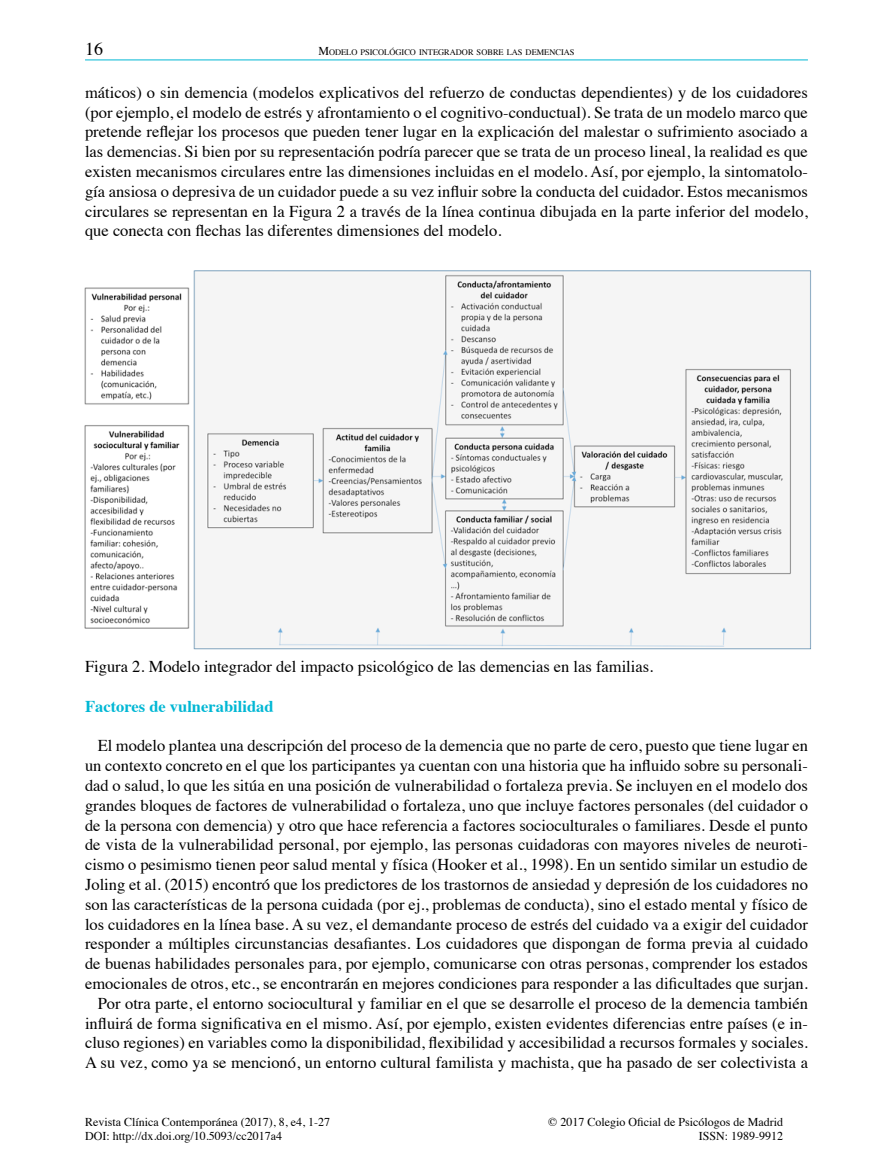
<style>
.page{position:relative;width:893px;height:1174px;background:#fff}
.page>*{position:absolute;margin:0;border:0;box-sizing:border-box;transform-origin:0 0}
.t1{font:18px "Times";color:#000}
.t2{font:16.5px/19.8px "Times";color:#000;text-align:justify}
.t3{font:700 16.5px "Times";color:#00b7d4}
.t4{font:12px/14.4px "Times";color:#000}
.t5{font:8.4px "Times";color:#000}
.s1{font-size:12px}
</style>
<div class="page">
<hr style="left:85px;top:60px;width:723px;height:1px;background:#00b7d4">
<img style="left:84px;top:270px;width:727px;height:380px">
<p class="t1" style="left:85px;top:32px;width:19px">16</p>
<p class="t5" style="left:318px;top:45px;width:258px"><span class="s1">M</span>ODELO PSICOLÓGICO INTEGRADOR SOBRE LAS DEMENCIAS</p>
<p class="t2" style="left:85px;top:81px;width:724px">máticos) o sin demencia (modelos explicativos del refuerzo de conductas dependientes) y de los cuidadores (por ejemplo, el modelo de estrés y afrontamiento o el cognitivo-conductual). Se trata de un modelo marco que pretende reflejar los procesos que pueden tener lugar en la explicación del malestar o sufrimiento asociado a las demencias. Si bien por su representación podría parecer que se trata de un proceso lineal, la realidad es que existen mecanismos circulares entre las dimensiones incluidas en el modelo. Así, por ejemplo, la sintomatolo&shy;gía ansiosa o depresiva de un cuidador puede a su vez influir sobre la conducta del cuidador. Estos mecanismos circulares se representan en la Figura 2 a través de la línea continua dibujada en la parte inferior del modelo, que conecta con flechas las diferentes dimensiones del modelo.</p>
<p class="t2" style="left:85px;top:655px;width:570px">Figura 2. Modelo integrador del impacto psicológico de las demencias en las familias.</p>
<p class="t3" style="left:85px;top:690px;width:190px">Factores de vulnerabilidad</p>
<p class="t2" style="left:85px;top:734px;width:724px;text-align:right">El modelo plantea una descripción del proceso de la demencia que no parte de cero, puesto que tiene lugar en un contexto concreto en el que los participantes ya cuentan con una historia que ha influido sobre su personali&shy;dad o salud, lo que les sitúa en una posición de vulnerabilidad o fortaleza previa. Se incluyen en el modelo dos grandes bloques de factores de vulnerabilidad o fortaleza, uno que incluye factores personales (del cuidador o de la persona con demencia) y otro que hace referencia a factores socioculturales o familiares. Desde el punto de vista de la vulnerabilidad personal, por ejemplo, las personas cuidadoras con mayores niveles de neuroti&shy;cismo o pesimismo tienen peor salud mental y física (Hooker et al., 1998). En un sentido similar un estudio de Joling et al. (2015) encontró que los predictores de los trastornos de ansiedad y depresión de los cuidadores no son las características de la persona cuidada (por ej., problemas de conducta), sino el estado mental y físico de los cuidadores en la línea base. A su vez, el demandante proceso de estrés del cuidado va a exigir del cuidador responder a múltiples circunstancias desafiantes. Los cuidadores que dispongan de forma previa al cuidado de buenas habilidades personales para, por ejemplo, comunicarse con otras personas, comprender los estados emocionales de otros, etc., se encontrarán en mejores condiciones para responder a las dificultades que surjan.<br>Por otra parte, el entorno sociocultural y familiar en el que se desarrolle el proceso de la demencia también influirá de forma significativa en el mismo. Así, por ejemplo, existen evidentes diferencias entre países (e in&shy;cluso regiones) en variables como la disponibilidad, flexibilidad y accesibilidad a recursos formales y sociales.<br>A su vez, como ya se mencionó, un entorno cultural familista y machista, que ha pasado de ser colectivista a</p>
<p class="t4" style="left:85px;top:1113px;width:246px">Revista Clínica Contemporánea (2017), 8, e4, 1-27<br>DOI: http://dx.doi.org/10.5093/cc2017a4</p>
<p class="t4" style="left:548px;top:1113px;width:236px;text-align:right">© 2017 Colegio Oficial de Psicólogos de Madrid<br>ISSN: 1989-9912</p>
</div>
